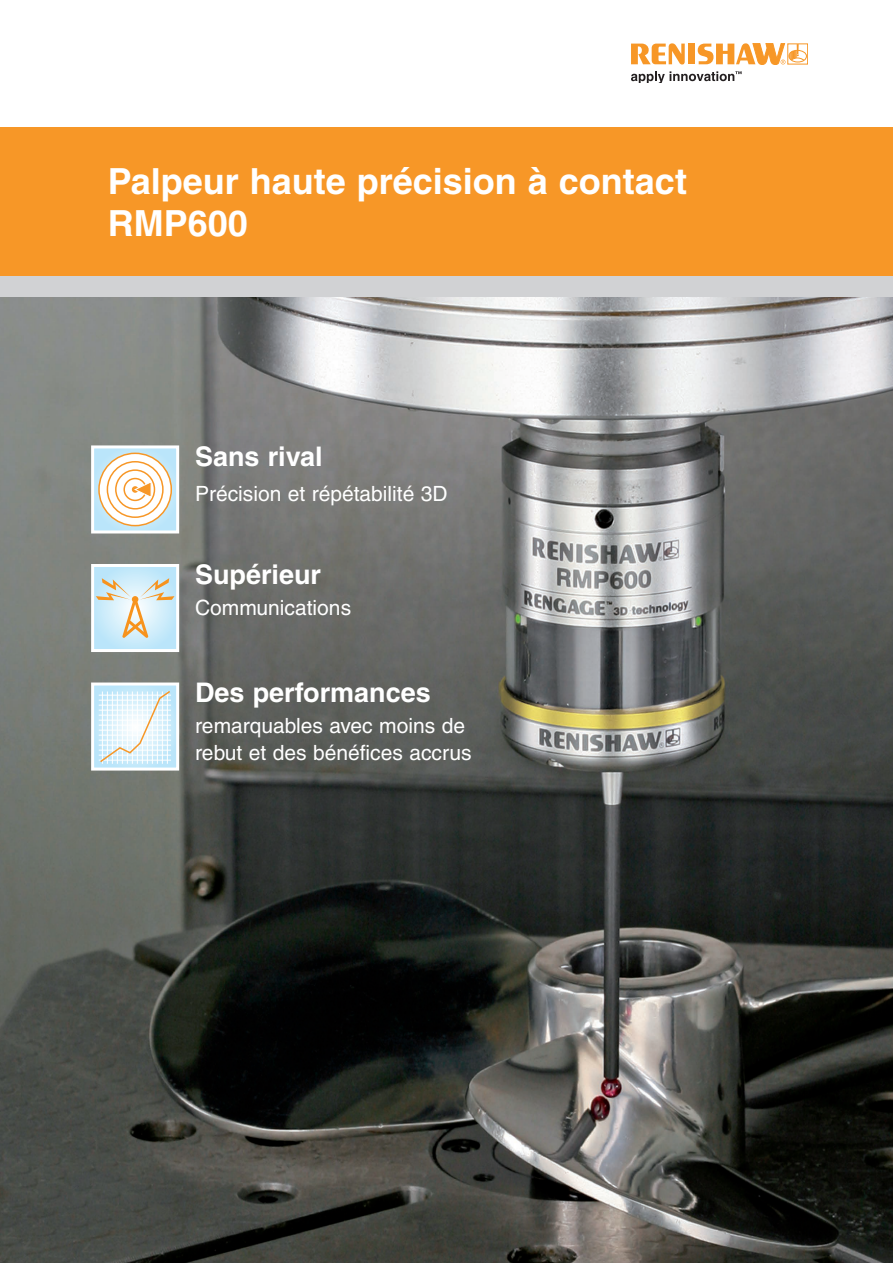
<style>
.page{position:relative;width:893px;height:1263px;background:#fff}
.page>*{position:absolute;margin:0;border:0;box-sizing:border-box;transform-origin:0 0}
.t1{font:700 36px/42px "Helvetica";color:#fff}
.t2{font:700 27px "Helvetica";color:#fff}
.t3{font:21px/27px "Helvetica";color:#fff}
</style>
<div class="page">
<div style="left:0;top:128px;width:893px;height:148px;background:#f79727"></div>
<div style="left:0;top:276px;width:893px;height:22px;background:#d1d2d4"></div>
<svg style="left:631px;top:43px;width:54px;height:21px"></svg>
<div style="left:688px;top:44px;width:7px;height:20px;background:#f79727"></div>
<div style="left:787px;top:44px;width:21px;height:20px;border:1px solid #f79727"></div>
<div style="left:789px;top:50px;width:18px;height:12px;border:1px solid #f79727;border-radius:50%"></div>
<svg style="left:698px;top:43px;width:106px;height:22px"></svg>
<svg style="left:631px;top:71px;width:111px;height:12px"></svg>
<img style="left:0;top:298px;width:893px;height:965px">
<div style="left:93px;top:565px;width:85px;height:85px;background:#bfe7fa"></div>
<svg style="left:96px;top:578px;width:78px;height:60px"></svg>
<div style="left:91px;top:564px;width:88px;height:88px;border:3px solid #fff"></div>
<svg style="left:95px;top:449px;width:80px;height:80px;background:#c0e2f0"></svg>
<svg style="left:99px;top:453px;width:72px;height:73px"></svg>
<div style="left:98px;top:453px;width:74px;height:73px;border:2px solid #f79727;border-radius:50%"></div>
<svg style="left:107px;top:462px;width:56px;height:55px"></svg>
<div style="left:107px;top:461px;width:57px;height:57px;border:2px solid #f79727;border-radius:50%"></div>
<svg style="left:116px;top:470px;width:38px;height:39px"></svg>
<div style="left:115px;top:469px;width:40px;height:40px;border:2px solid #f79727;border-radius:50%"></div>
<div style="left:123px;top:478px;width:24px;height:23px;border:2px solid #f79727;border-radius:50%"></div>
<div style="left:132px;top:486px;width:6px;height:7px;border:2px solid #f79727;border-radius:50%"></div>
<svg style="left:133px;top:481px;width:19px;height:17px"></svg>
<div style="left:91px;top:445px;width:88px;height:88px;border:3px solid #fff"></div>
<div style="left:93px;top:684px;width:85px;height:85px;background:#bce6fa"></div>
<svg style="left:98px;top:691px;width:74px;height:73px"></svg>
<div style="left:91px;top:682px;width:88px;height:88px;border:3px solid #fff"></div>
<p class="t1" style="left:108px;top:160px;width:581px">Palpeur haute précision à contact<br>RMP600</p>
<p class="t2" style="left:195px;top:440px;width:129px">Sans rival</p>
<p class="t3" style="left:195px;top:480px;width:254px">Précision et répétabilité 3D</p>
<p class="t2" style="left:195px;top:558px;width:128px">Supérieur</p>
<p class="t3" style="left:195px;top:594px;width:158px">Communications</p>
<p class="t2" style="left:195px;top:676px;width:237px">Des performances</p>
<p class="t3" style="left:195px;top:712px;width:278px">remarquables avec moins de rebut et des bénéfices accrus</p>
</div>
